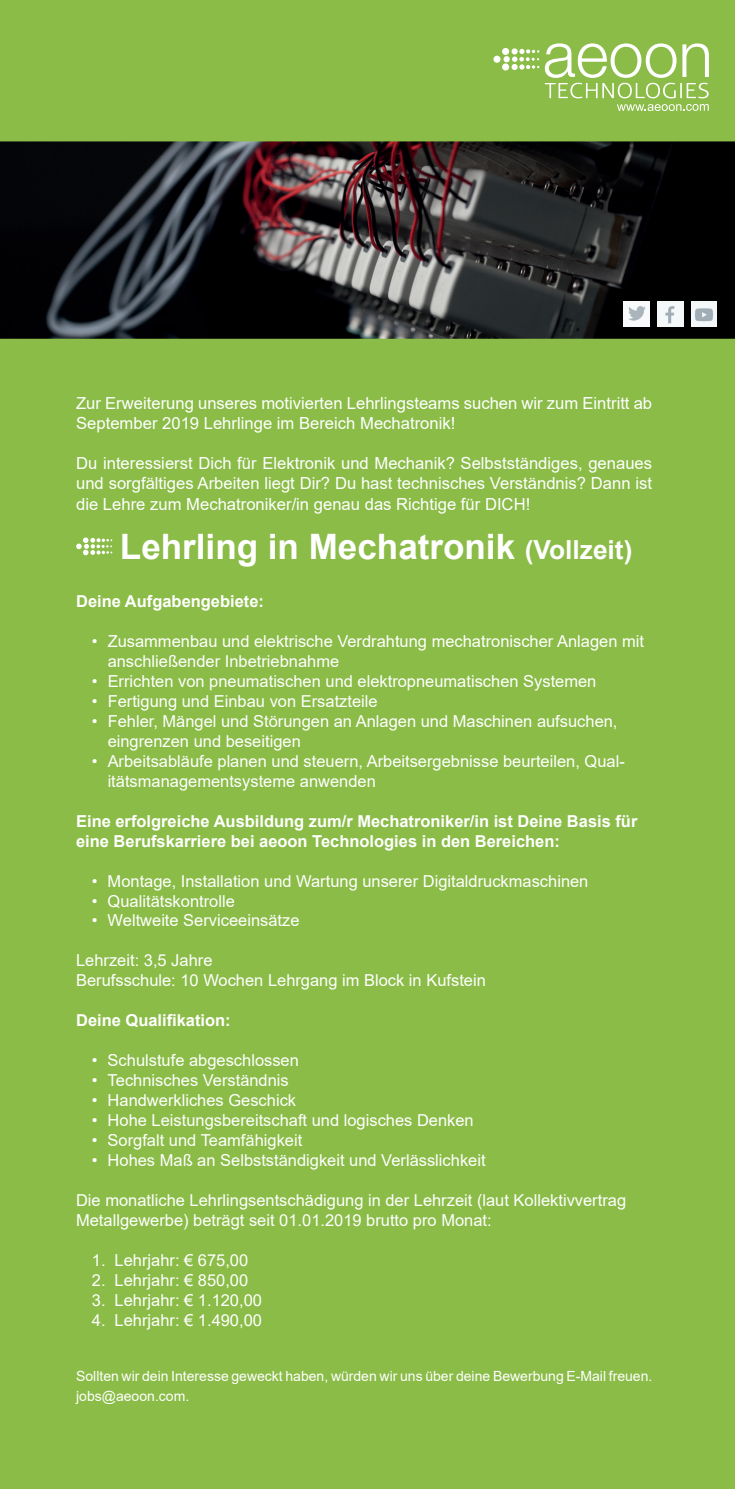
<style>
.page{position:relative;width:735px;height:1489px;background:#fff}
.page>*{position:absolute;margin:0;border:0;box-sizing:border-box;transform-origin:0 0}
.t1{font:700 35px "Arial";color:#fff}
.t2{font:16.62px/20.5px "Arial";color:#fff}
.t3{font:16.45px/19.9px "Arial";color:#fff}
.t4{font:700 16.45px/19.9px "Arial";color:#fff}
.t5{font:14px/19.9px "Arial";color:#fff}
.s1{font-size:26.25px}
</style>
<div class="page">
<div style="left:0;top:0;width:734px;height:1488px;background:#8abc47"></div>
<div style="left:493px;top:56px;width:7px;height:7px;background:#fff;border-radius:50%"></div>
<svg style="left:503px;top:43px;width:205px;height:55px"></svg>
<svg style="left:617px;top:104px;width:91px;height:7px"></svg>
<img style="left:0;top:141px;width:734px;height:198px">
<svg style="left:76px;top:537px;width:36px;height:18px"></svg>
<img style="left:623px;top:301px;width:25px;height:25px">
<img style="left:657px;top:301px;width:25px;height:25px">
<img style="left:691px;top:301px;width:25px;height:25px">
<p class="t2" style="left:76px;top:393px;width:577px;line-height:19.9px">Zur Erweiterung unseres motivierten Lehrlingsteams suchen wir zum Eintritt ab<br>September 2019 Lehrlinge im Bereich Mechatronik!</p>
<p class="t2" style="left:76px;top:453px;width:577px;text-align:justify">Du interessierst Dich für Elektronik und Mechanik? Selbstständiges, genaues und sorgfältiges Arbeiten liegt Dir? Du hast technisches Verständnis? Dann ist die Lehre zum Mechatroniker/in genau das Richtige für DICH!</p>
<h1 class="t1" style="left:120px;top:522px;width:513px">Lehrling in Mechatronik <span class="s1">(Vollzeit)</span></h1>
<p class="t4" style="left:76px;top:591px;width:189px">Deine Aufgabengebiete:</p>
<p class="t3" style="left:108px;top:631px;width:537px;text-indent:-16px">• Zusammenbau und elektrische Verdrahtung mechatronischer Anlagen mit anschließender Inbetriebnahme</p>
<p class="t3" style="left:92px;top:671px;width:505px">• Errichten von pneumatischen und elektropneumatischen Systemen</p>
<p class="t3" style="left:92px;top:691px;width:287px">• Fertigung und Einbau von Ersatzteile</p>
<p class="t3" style="left:108px;top:711px;width:511px;text-indent:-16px">• Fehler, Mängel und Störungen an Anlagen und Maschinen aufsuchen, eingrenzen und beseitigen</p>
<p class="t3" style="left:108px;top:750px;width:518px;text-indent:-16px">• Arbeitsabläufe planen und steuern, Arbeitsergebnisse beurteilen, Qual&shy;itätsmanagementsysteme anwenden</p>
<p class="t4" style="left:76px;top:811px;width:562px">Eine erfolgreiche Ausbildung zum/r Mechatroniker/in ist Deine Basis für eine Berufskarriere bei aeoon Technologies in den Bereichen:</p>
<p class="t3" style="left:92px;top:870px;width:498px">• Montage, Installation und Wartung unserer Digitaldruckmaschinen</p>
<p class="t3" style="left:92px;top:890px;width:144px">• Qualitätskontrolle</p>
<p class="t3" style="left:92px;top:910px;width:209px">• Weltweite Serviceeinsätze</p>
<p class="t3" style="left:76px;top:950px;width:411px">Lehrzeit: 3,5 Jahre<br>Berufsschule: 10 Wochen Lehrgang im Block in Kufstein</p>
<p class="t4" style="left:76px;top:1010px;width:156px">Deine Qualifikation:</p>
<p class="t3" style="left:92px;top:1050px;width:208px">• Schulstufe abgeschlossen</p>
<p class="t3" style="left:92px;top:1070px;width:198px">• Technisches Verständnis</p>
<p class="t3" style="left:92px;top:1090px;width:206px">• Handwerkliches Geschick</p>
<p class="t3" style="left:92px;top:1110px;width:383px">• Hohe Leistungsbereitschaft und logisches Denken</p>
<p class="t3" style="left:92px;top:1130px;width:212px">• Sorgfalt und Teamfähigkeit</p>
<p class="t3" style="left:92px;top:1150px;width:395px">• Hohes Maß an Selbstständigkeit und Verlässlichkeit</p>
<p class="t3" style="left:76px;top:1189px;width:551px">Die monatliche Lehrlingsentschädigung in der Lehrzeit (laut Kollektivvertrag<br>Metallgewerbe) beträgt seit 01.01.2019 brutto pro Monat:</p>
<p class="t3" style="left:92px;top:1249px;width:158px">1. Lehrjahr: € 675,00</p>
<p class="t3" style="left:92px;top:1269px;width:158px">2. Lehrjahr: € 850,00</p>
<p class="t3" style="left:92px;top:1289px;width:171px">3. Lehrjahr: € 1.120,00</p>
<p class="t3" style="left:92px;top:1309px;width:171px">4. Lehrjahr: € 1.490,00</p>
<p class="t5" style="left:76px;top:1366px;width:577px">Sollten wir dein Interesse geweckt haben, würden wir uns über deine Bewerbung E-Mail freuen. jobs@aeoon.com.</p>
</div>
